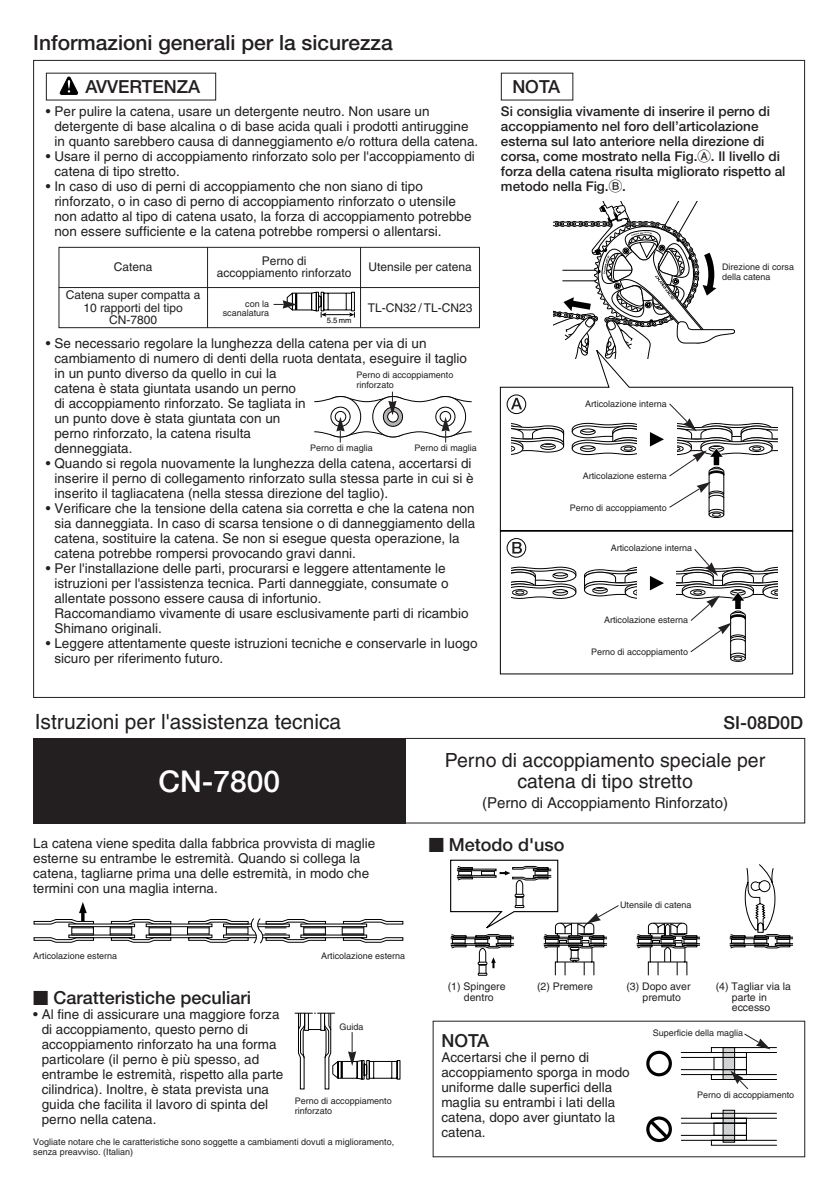
<style>
.page{position:relative;width:838px;height:1190px;background:#fff}
.page>*{position:absolute;margin:0;border:0;box-sizing:border-box;transform-origin:0 0}
.t1{font:500 30px "Helvetica Neue";color:#fff}
.t2{font:500 21px "Helvetica Neue";color:#231f20}
.t3{font:21px "Helvetica";color:#231f20}
.t4{font:19.6px/21px "Helvetica";color:#231f20;text-align:center}
.t5{font:500 18px "Helvetica Neue";color:#231f20}
.t6{font:15px "Helvetica";color:#231f20}
.t7{font:13.6px/15px "Helvetica";color:#231f20}
.t8{font:500 13.6px/15px "Helvetica Neue";color:#231f20}
.t9{font:12px/12.8px "Helvetica";color:#231f20;text-align:center}
.t10{font:10.4px/10.4px "Helvetica";color:#231f20}
.t11{font:9px/9.8px "Helvetica";color:#231f20}
.t12{font:7.6px "Helvetica";color:#000}
.s1{font-family:"Ftgfr Alpha";font-weight:400}
</style>
<div class="page">
<svg style="left:500px;top:359px;width:293px;height:315px"></svg>
<svg style="left:553px;top:201px;width:182px;height:158px"></svg>
<svg style="left:506px;top:394px;width:131px;height:164px"></svg>
<svg style="left:512px;top:566px;width:125px;height:34px"></svg>
<svg style="left:650px;top:576px;width:14px;height:14px"></svg>
<svg style="left:60px;top:77px;width:18px;height:18px"></svg>
<div style="left:405px;top:738px;width:400px;height:85px;border:1px solid #231f20"></div>
<div style="left:33px;top:738px;width:372px;height:85px;background:#231f20"></div>
<svg style="left:295px;top:1012px;width:106px;height:78px"></svg>
<svg style="left:646px;top:1050px;width:26px;height:93px"></svg>
<div style="left:723px;top:1110px;width:12px;height:32px;background:#abacad;border:1px solid #000"></div>
<svg style="left:680px;top:1113px;width:97px;height:33px"></svg>
<svg style="left:680px;top:1033px;width:97px;height:57px"></svg>
<svg style="left:650px;top:403px;width:128px;height:115px"></svg>
<svg style="left:677px;top:549px;width:100px;height:113px"></svg>
<svg style="left:314px;top:392px;width:157px;height:51px"></svg>
<svg style="left:450px;top:859px;width:343px;height:117px"></svg>
<div style="left:59px;top:247px;width:421px;height:81px;border:1px solid #231f20"></div>
<hr style="left:207px;top:247px;width:1px;height:81px;background:#231f20">
<hr style="left:360px;top:247px;width:1px;height:81px;background:#231f20">
<hr style="left:59px;top:287px;width:421px;height:1px;background:#231f20">
<svg style="left:274px;top:292px;width:81px;height:26px"></svg>
<svg style="left:33px;top:902px;width:371px;height:42px"></svg>
<h2 class="t2" style="left:33px;top:35px;width:361px">Informazioni generali per la sicurezza</h2>
<h3 class="t5" style="left:85px;top:81px;width:116px">AVVERTENZA</h3>
<h3 class="t5" style="left:512px;top:80px;width:49px">NOTA</h3>
<p class="t7" style="left:54px;top:106px;width:425px;text-indent:-9px">• Per pulire la catena, usare un detergente neutro. Non usare un detergente di base alcalina o di base acida quali i prodotti antiruggine in quanto sarebbero causa di danneggiamento e/o rottura della catena.</p>
<p class="t7" style="left:54px;top:151px;width:422px;text-indent:-9px">• Usare il perno di accoppiamento rinforzato solo per l'accoppiamento di catena di tipo stretto.</p>
<p class="t7" style="left:54px;top:181px;width:419px;text-indent:-9px">• In caso di uso di perni di accoppiamento che non siano di tipo rinforzato, o in caso di perno di accoppiamento rinforzato o utensile non adatto al tipo di catena usato, la forza di accoppiamento potrebbe non essere sufficiente e la catena potrebbe rompersi o allentarsi.</p>
<p class="t8" style="left:501px;top:105px;width:286px">Si consiglia vivamente di inserire il perno di accoppiamento nel foro dell’articolazione esterna sul lato anteriore nella direzione di corsa, come mostrato nella Fig.<span class="s1">A</span>. Il livello di forza della catena risulta migliorato rispetto al metodo nella Fig.<span class="s1">B</span>.</p>
<p class="t9" style="left:217px;top:255px;width:136px">Perno di<br>accoppiamento rinforzato</p>
<p class="t9" style="left:114px;top:262px;width:40px">Catena</p>
<p class="t9" style="left:368px;top:262px;width:105px">Utensile per catena</p>
<p class="t9" style="left:66px;top:289px;width:136px">Catena super compatta a<br>10 rapporti del tipo<br>CN-7800</p>
<p class="t11" style="left:223px;top:300px;width:48px;text-align:right">con la scanalatura</p>
<p class="t9" style="left:368px;top:302px;width:106px">TL-CN32 / TL-CN23</p>
<p class="t12" style="left:327px;top:318px;width:26px">5.5 mm</p>
<p class="t7" style="left:54px;top:337px;width:414px;text-indent:-9px">• Se necessario regolare la lunghezza della catena per via di un cambiamento di numero di denti della ruota dentata, eseguire il taglio in un punto diverso da quello in cui la<br>catena è stata giuntata usando un perno<br>di accoppiamento rinforzato. Se tagliata in<br>un punto dove è stata giuntata con un<br>perno rinforzato, la catena risulta<br>denneggiata.</p>
<p class="t7" style="left:54px;top:457px;width:421px;text-indent:-9px">• Quando si regola nuovamente la lunghezza della catena, accertarsi di inserire il perno di collegamento rinforzato sulla stessa parte in cui si è inserito il tagliacatena (nella stessa direzione del taglio).</p>
<p class="t7" style="left:54px;top:502px;width:422px;text-indent:-9px">• Verificare che la tensione della catena sia corretta e che la catena non sia danneggiata. In caso di scarsa tensione o di danneggiamento della catena, sostituire la catena. Se non si esegue questa operazione, la catena potrebbe rompersi provocando gravi danni.</p>
<p class="t7" style="left:54px;top:562px;width:416px;text-indent:-9px">• Per l'installazione delle parti, procurarsi e leggere attentamente le istruzioni per l'assistenza tecnica. Parti danneggiate, consumate o allentate possono essere causa di infortunio.<br>Raccomandiamo vivamente di usare esclusivamente parti di ricambio Shimano originali.</p>
<p class="t7" style="left:54px;top:637px;width:425px;text-indent:-9px">• Leggere attentamente queste istruzioni tecniche e conservarle in luogo sicuro per riferimento futuro.</p>
<p class="t11" style="left:356px;top:371px;width:99px">Perno di accoppiamento rinforzato</p>
<p class="t11" style="left:310px;top:444px;width:64px">Perno di maglia</p>
<p class="t11" style="left:414px;top:444px;width:64px">Perno di maglia</p>
<p class="t11" style="left:722px;top:263px;width:74px">Direzione di corsa della catena</p>
<p class="t11" style="left:585px;top:399px;width:83px">Articolazione interna</p>
<p class="t11" style="left:583px;top:472px;width:86px">Articolazione esterna</p>
<p class="t11" style="left:570px;top:504px;width:99px">Perno di accoppiamento</p>
<p class="t11" style="left:611px;top:544px;width:83px">Articolazione interna</p>
<p class="t11" style="left:604px;top:616px;width:86px">Articolazione esterna</p>
<p class="t11" style="left:591px;top:648px;width:99px">Perno di accoppiamento</p>
<h2 class="t3" style="left:35px;top:714px;width:308px">Istruzioni per l'assistenza tecnica</h2>
<h3 class="t5" style="left:724px;top:716px;width:81px">SI-08D0D</h3>
<h3 class="t4" style="left:445px;top:751px;width:322px">Perno di accoppiamento speciale per catena di tipo stretto</h3>
<p class="t6" style="left:482px;top:798px;width:247px">(Perno di Accoppiamento Rinforzato)</p>
<h1 class="t1" style="left:158px;top:770px;width:123px">CN-7800</h1>
<p class="t7" style="left:33px;top:837px;width:344px">La catena viene spedita dalla fabbrica provvista di maglie esterne su entrambe le estremità. Quando si collega la catena, tagliarne prima una delle estremità, in modo che termini con una maglia interna.</p>
<p class="t11" style="left:33px;top:952px;width:86px">Articolazione esterna</p>
<p class="t11" style="left:321px;top:952px;width:86px">Articolazione esterna</p>
<h3 class="t5" style="left:54px;top:991px;width:199px">Caratteristiche peculiari</h3>
<p class="t7" style="left:42px;top:1008px;width:243px;text-indent:-9px">• Al fine di assicurare una maggiore forza di accoppiamento, questo perno di accoppiamento rinforzato ha una forma particolare (il perno è più spesso, ad entrambe le estremità, rispetto alla parte cilindrica). Inoltre, è stata prevista una guida che facilita il lavoro di spinta del perno nella catena.</p>
<p class="t11" style="left:339px;top:1023px;width:26px">Guida</p>
<p class="t11" style="left:295px;top:1097px;width:99px">Perno di accoppiamento rinforzato</p>
<p class="t11" style="left:33px;top:1137px;width:363px;line-height:10.6px">Vogliate notare che le caratteristiche sono soggette a cambiamenti dovuti a miglioramento, senza preavviso. (Italian)</p>
<h3 class="t5" style="left:449px;top:838px;width:117px">Metodo d'uso</h3>
<p class="t11" style="left:620px;top:901px;width:73px">Utensile di catena</p>
<p class="t10" style="left:448px;top:982px;width:59px;text-align:center">(1) Spingere dentro</p>
<p class="t10" style="left:537px;top:982px;width:57px">(2) Premere</p>
<p class="t10" style="left:643px;top:982px;width:50px;text-indent:-16px">(3) Dopo aver premuto</p>
<p class="t10" style="left:732px;top:982px;width:61px;text-indent:-16px">(4) Tagliar via la parte in eccesso</p>
<h3 class="t5" style="left:441px;top:1034px;width:49px">NOTA</h3>
<p class="t7" style="left:441px;top:1051px;width:190px">Accertarsi che il perno di accoppiamento sporga in modo uniforme dalle superfici della maglia su entrambi i lati della catena, dopo aver giuntato la catena.</p>
<p class="t11" style="left:653px;top:1029px;width:92px">Superficie della maglia</p>
<p class="t11" style="left:697px;top:1090px;width:99px">Perno di accoppiamento</p>
</div>
